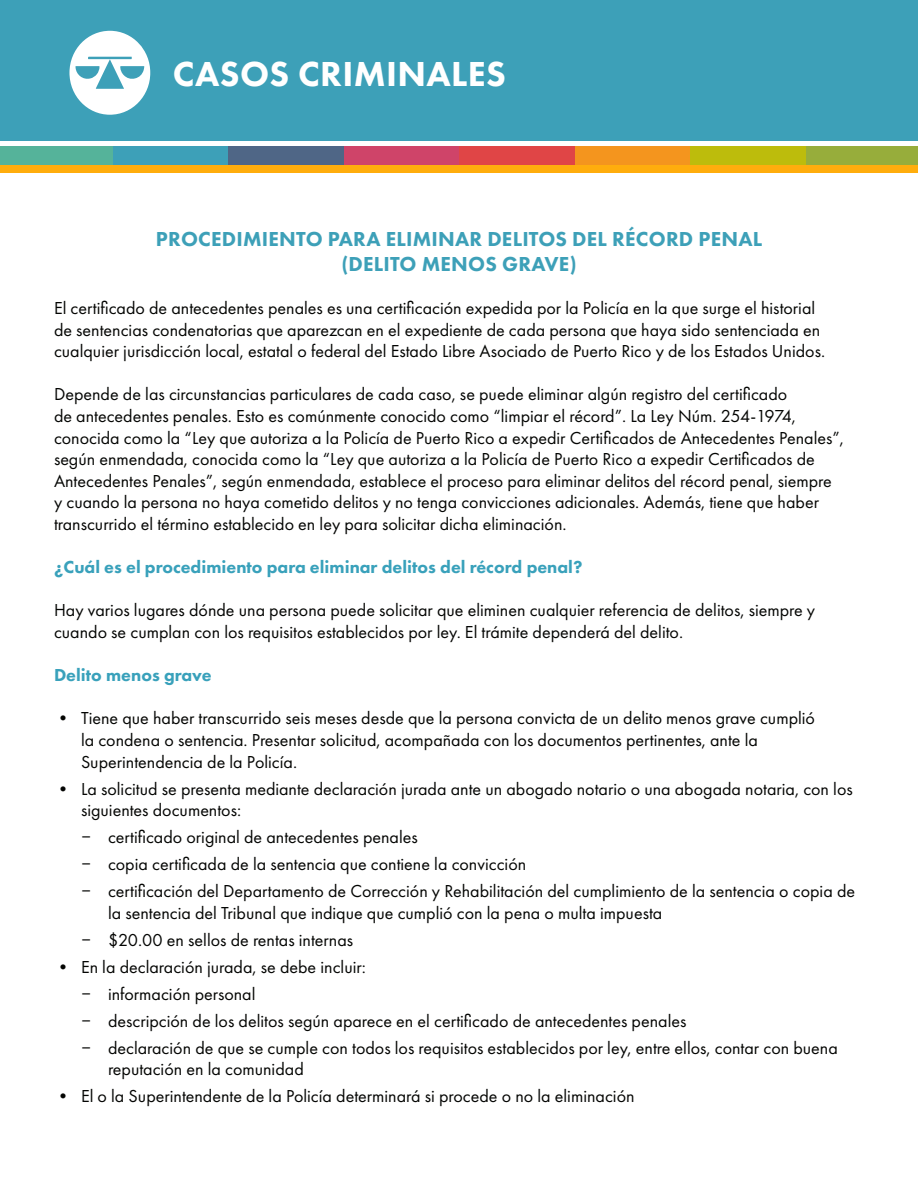
<style>
.page{position:relative;width:918px;height:1188px;background:#fff}
.page>*{position:absolute;margin:0;border:0;box-sizing:border-box;transform-origin:0 0}
.t1{font:800 36px "Futura PT";letter-spacing:.01em;color:#fff}
.t2{font:800 21px/25.2px "Futura PT";letter-spacing:.01em;color:#3da0b8;text-align:center}
.t3{font:18px/21.6px "Futura PT";color:#040503}
.t4{font:800 18px "Futura PT";color:#39a1bb}
</style>
<div class="page">
<div style="left:0;top:0;width:918px;height:140px;background:#3da0b8"></div>
<div style="left:806px;top:147px;width:112px;height:21px;background:#97ad3b"></div>
<div style="left:690px;top:147px;width:116px;height:21px;background:#bdbc0c"></div>
<div style="left:575px;top:147px;width:115px;height:21px;background:#f4951e"></div>
<div style="left:459px;top:147px;width:116px;height:21px;background:#e04546"></div>
<div style="left:343px;top:147px;width:116px;height:21px;background:#cf4469"></div>
<div style="left:228px;top:147px;width:115px;height:21px;background:#4f6686"></div>
<div style="left:112px;top:147px;width:116px;height:21px;background:#3da0b8"></div>
<div style="left:0;top:147px;width:112px;height:21px;background:#55b39a"></div>
<div style="left:0;top:165px;width:918px;height:8px;background:#ffad0d"></div>
<svg style="left:69px;top:31px;width:81px;height:84px"></svg>
<h1 class="t1" style="left:173px;top:52px;width:334px">CASOS CRIMINALES</h1>
<h2 class="t2" style="left:156px;top:226px;width:608px">PROCEDIMIENTO PARA ELIMINAR DELITOS DEL RÉCORD PENAL (DELITO MENOS GRAVE)</h2>
<p class="t3" style="left:54px;top:297px;width:773px">El certificado de antecedentes penales es una certificación expedida por la Policía en la que surge el historial de sentencias condenatorias que aparezcan en el expediente de cada persona que haya sido sentenciada en cualquier jurisdicción local, estatal o federal del Estado Libre Asociado de Puerto Rico y de los Estados Unidos.</p>
<p class="t3" style="left:54px;top:383px;width:791px">Depende de las circunstancias particulares de cada caso, se puede eliminar algún registro del certificado<br>de antecedentes penales. Esto es comúnmente conocido como “limpiar el récord”. La Ley Núm. 254-1974, conocida como la “Ley que autoriza a la Policía de Puerto Rico a expedir Certificados de Antecedentes Penales”, según enmendada, conocida como la “Ley que autoriza a la Policía de Puerto Rico a expedir Certificados de Antecedentes Penales”, según enmendada, establece el proceso para eliminar delitos del récord penal, siempre y cuando la persona no haya cometido delitos y no tenga convicciones adicionales. Además, tiene que haber transcurrido el término establecido en ley para solicitar dicha eliminación.</p>
<h3 class="t4" style="left:54px;top:556px;width:530px">¿Cuál es el procedimiento para eliminar delitos del récord penal?</h3>
<p class="t3" style="left:54px;top:599px;width:763px">Hay varios lugares dónde una persona puede solicitar que eliminen cualquier referencia de delitos, siempre y cuando se cumplan con los requisitos establecidos por ley. El trámite dependerá del delito.</p>
<h3 class="t4" style="left:54px;top:664px;width:159px">Delito menos grave</h3>
<p class="t3" style="left:81px;top:707px;width:736px">Tiene que haber transcurrido seis meses desde que la persona convicta de un delito menos grave cumplió la condena o sentencia. Presentar solicitud, acompañada con los documentos pertinentes, ante la<br>Superintendencia de la Policía.</p>
<p class="t3" style="left:81px;top:778px;width:773px">La solicitud se presenta mediante declaración jurada ante un abogado notario o una abogada notaria, con los siguientes documentos:</p>
<p class="t3" style="left:108px;top:824px;width:749px;line-height:27px">certificado original de antecedentes penales<br>copia certificada de la sentencia que contiene la convicción<br>certificación del Departamento de Corrección y Rehabilitación del cumplimiento de la sentencia o copia de</p>
<p class="t3" style="left:108px;top:899px;width:556px;line-height:27px">la sentencia del Tribunal que indique que cumplió con la pena o multa impuesta $20.00 en sellos de rentas internas</p>
<p class="t3" style="left:108px;top:953px;width:731px;line-height:27px;text-indent:-27px">En la declaración jurada, se debe incluir:<br>información personal<br>descripción de los delitos según aparece en el certificado de antecedentes penales<br>declaración de que se cumple con todos los requisitos establecidos por ley, entre ellos, contar con buena</p>
<p class="t3" style="left:108px;top:1058px;width:197px">reputación en la comunidad</p>
<p class="t3" style="left:81px;top:1085px;width:555px">El o la Superintendente de la Policía determinará si procede o no la eliminación</p>
<p class="t3" style="left:54px;top:707px;width:19px">•</p>
<p class="t3" style="left:54px;top:778px;width:19px">•</p>
<p class="t3" style="left:81px;top:824px;width:12px;line-height:27px;text-align:justify">‒ ‒ ‒</p>
<p class="t3" style="left:81px;top:929px;width:12px">‒</p>
<p class="t3" style="left:54px;top:956px;width:19px">•</p>
<p class="t3" style="left:81px;top:980px;width:12px;line-height:27px;text-align:justify">‒ ‒ ‒</p>
<p class="t3" style="left:54px;top:1085px;width:19px">•</p>
</div>
